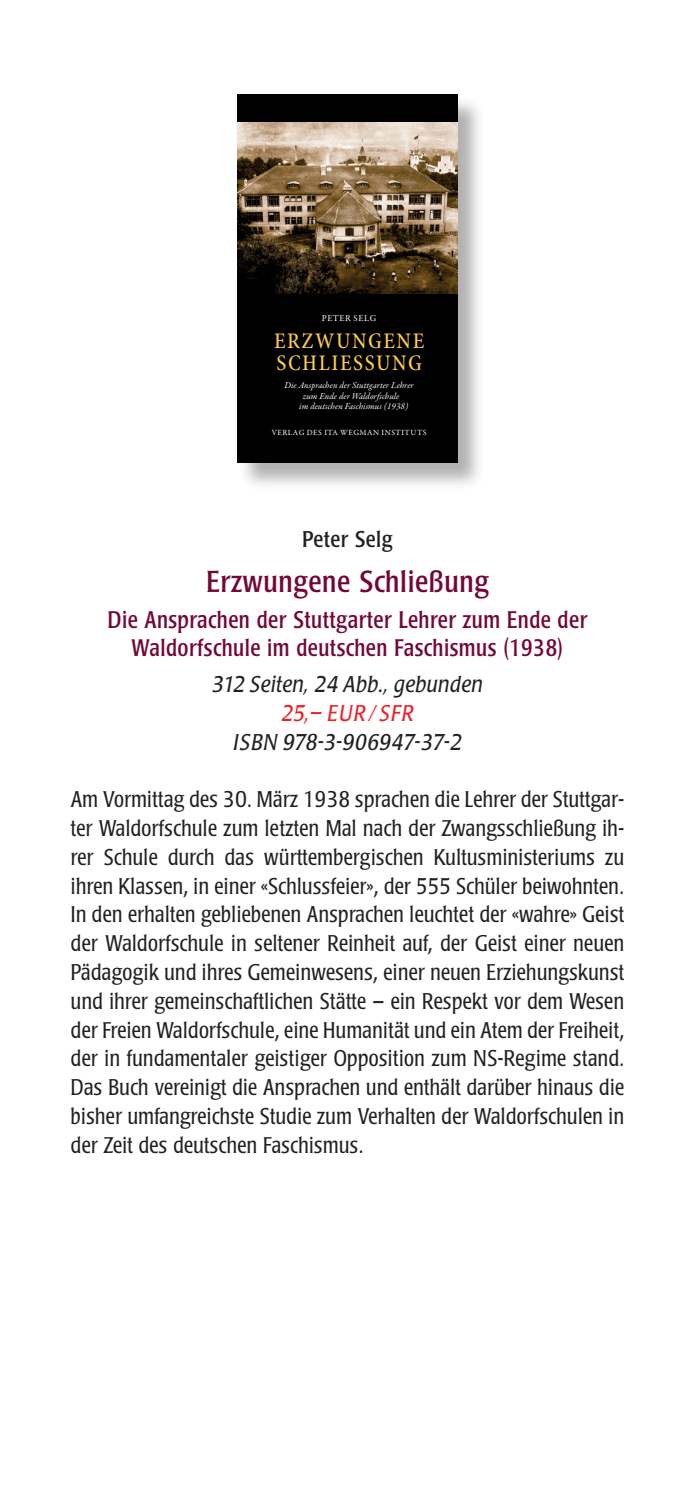
<style>
.page{position:relative;width:695px;height:1489px;background:#fff}
.page>*{position:absolute;margin:0;border:0;box-sizing:border-box;transform-origin:0 0}
.t1{font:condensed 30px "Poppl Laudatio";letter-spacing:.02em;color:#740635}
.t2{font:condensed 23.75px/28.8px "Poppl Laudatio";letter-spacing:.02em;color:#740635;text-align:center}
.t3{font:300 condensed 22.5px/28.8px "Poppl Laudatio";letter-spacing:.02em;color:#231f20;text-align:justify}
.t4{font:italic 22.5px "Poppl Laudatio";letter-spacing:.02em;color:#231f20;scale:.9 1}
.t5{font:italic 22.5px "Poppl Laudatio";letter-spacing:.04em;color:#231f20;scale:.9 1}
.t6{font:500 condensed 22.5px/21.8px "Minion Pro";letter-spacing:.07em;color:#fecc4e}
.t7{font:italic 22.5px "Poppl Laudatio";letter-spacing:.06em;color:#ee1d23;scale:.9 1}
.Autor{font:condensed 22.5px "Poppl Laudatio";letter-spacing:.02em;color:#231f20}
.t8{font:italic 9px "Garamond Premr Pro";letter-spacing:.005em;color:#fff}
.t9{font:9px "Garamond Premr Pro";letter-spacing:.06em;color:#fff}
.t10{font:8px "Garamond Premr Pro";letter-spacing:.065em;color:#fff}
</style>
<div class="page">
<div style="left:238px;top:96px;width:247px;height:395px;background:#231f20;opacity:.35"></div>
<div style="left:237px;top:94px;width:220px;height:369px;background:#000001"></div>
<img style="left:237px;top:123px;width:220px;height:170px">
<p class="t9" style="left:322px;top:312px;width:56px">PETER SELG</p>
<p class="t6" style="left:274px;top:330px;width:152px">ERZWUNGENE<br>SCHLIESSUNG</p>
<p class="t8" style="left:284px;top:380px;width:131px">Die Ansprachen der Stuttgarter Lehrer</p>
<p class="t8" style="left:302px;top:390px;width:98px">zum Ende der Waldorfschule</p>
<p class="t8" style="left:299px;top:400px;width:110px">im deutschen Faschismus (1938)</p>
<p class="t10" style="left:272px;top:428px;width:156px">VERLAG DES ITA WEGMAN INSTITUTS</p>
<p class="Autor" style="left:302px;top:527px;width:92px">Peter Selg</p>
<p class="t1" style="left:206px;top:564px;width:284px">Erzwungene Schließung</p>
<p class="t2" style="left:108px;top:605px;width:481px">Die Ansprachen der Stuttgarter Lehrer zum Ende der<br>Waldorfschule im deutschen Faschismus (1938)</p>
<p class="t4" style="left:212px;top:672px;width:302px">312 Seiten, 24 Abb., gebunden</p>
<p class="t7" style="left:281px;top:700px;width:148px">25,– EUR/SFR</p>
<p class="t5" style="left:233px;top:729px;width:255px">ISBN 978-3-906947-37-2</p>
<p class="t3" style="left:71px;top:785px;width:554px">Am Vormittag des 30. März 1938 sprachen die Lehrer der Stuttgar&shy;ter Waldorfschule zum letzten Mal nach der Zwangsschließung ih&shy;rer Schule durch das württembergischen Kultusministeriums zu ihren Klassen, in einer «Schlussfeier», der 555 Schüler beiwohnten.<br>In den erhalten gebliebenen Ansprachen leuchtet der «wahre» Geist der Waldorfschule in seltener Reinheit auf, der Geist einer neuen Pädagogik und ihres Gemeinwesens, einer neuen Erziehungskunst und ihrer gemeinschaftlichen Stätte – ein Respekt vor dem Wesen der Freien Waldorfschule, eine Humanität und ein Atem der Freiheit, der in fundamentaler geistiger Opposition zum NS-Regime stand.<br>Das Buch vereinigt die Ansprachen und enthält darüber hinaus die bisher umfangreichste Studie zum Verhalten der Waldorfschulen in der Zeit des deutschen Faschismus.</p>
</div>
